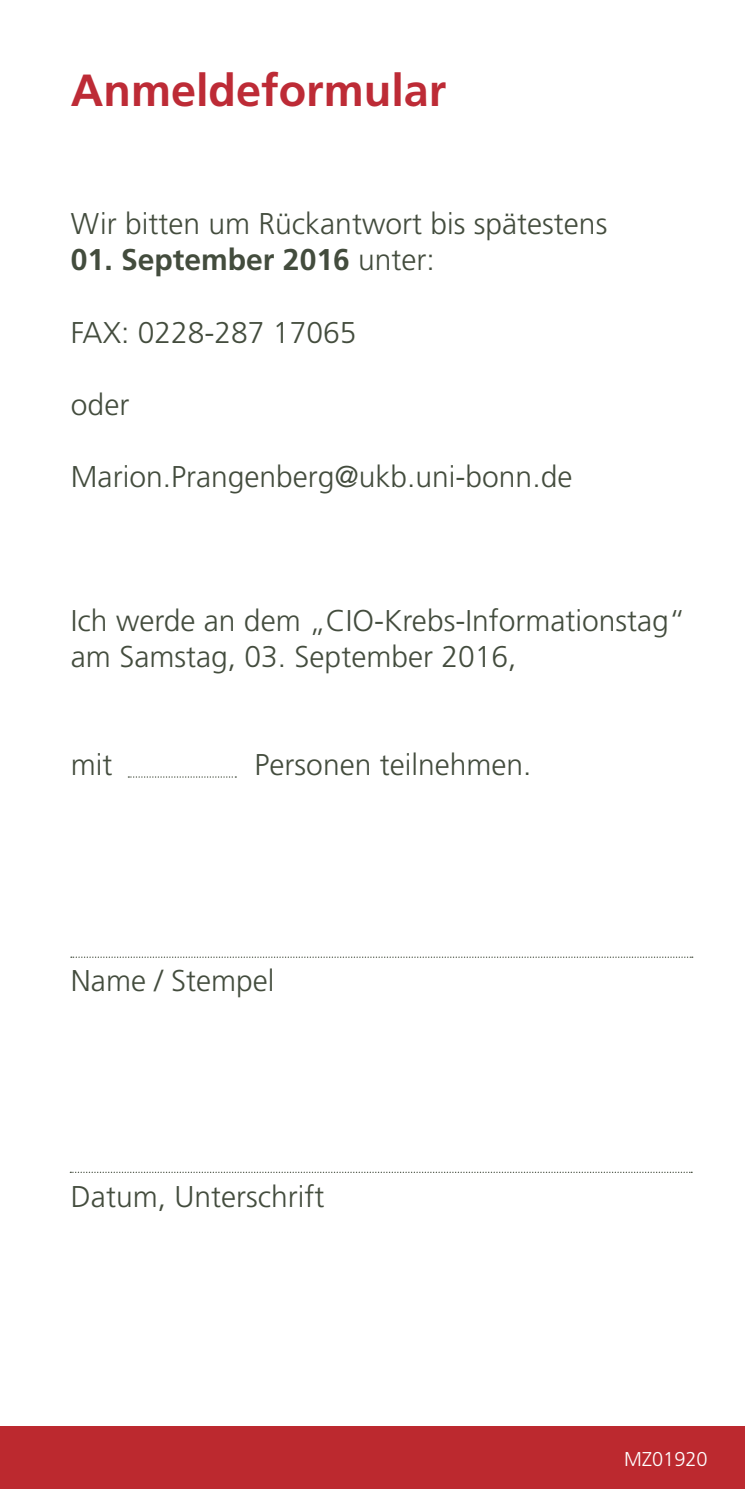
<style>
.page{position:relative;width:745px;height:1489px;background:#fff}
.page>*{position:absolute;margin:0;border:0;box-sizing:border-box;transform-origin:0 0}
.t1{font:700 45px "Frutiger";color:#bd2b36}
.t2{font:300 30px/36px "Frutiger";color:#434c3d}
.t3{font:700 30px "Frutiger";color:#434c3d}
.t4{font:300 20px "Frutiger";color:#fff}
.s1{font-weight:300}
</style>
<div class="page">
<svg style="left:71px;top:956px;width:621px;height:1px"></svg>
<svg style="left:128px;top:776px;width:108px;height:1px"></svg>
<svg style="left:70px;top:1171px;width:621px;height:1px"></svg>
<div style="left:0;top:1426px;width:744px;height:62px;background:#bc292f"></div>
<h1 class="t1" style="left:71px;top:64px;width:377px">Anmeldeformular</h1>
<p class="t2" style="left:71px;top:206px;width:537px">Wir bitten um Rückantwort bis spätestens</p>
<p class="t3" style="left:71px;top:242px;width:365px">01. September 2016 <span class="s1">unter:</span></p>
<p class="t2" style="left:71px;top:314px;width:287px">FAX: 0228-287 17065</p>
<p class="t2" style="left:71px;top:386px;width:60px">oder</p>
<p class="t2" style="left:71px;top:458px;width:502px">Marion.Prangenberg@ukb.uni-bonn.de</p>
<p class="t2" style="left:71px;top:602px;width:615px">Ich werde an dem „CIO-Krebs-Informationstag“ am Samstag, 03. September 2016,</p>
<p class="t2" style="left:71px;top:746px;width:43px">mit</p>
<p class="t2" style="left:254px;top:746px;width:278px">Personen teilnehmen.</p>
<p class="t2" style="left:71px;top:962px;width:205px">Name / Stempel</p>
<p class="t2" style="left:71px;top:1178px;width:255px">Datum, Unterschrift</p>
<p class="t4" style="left:624px;top:1447px;width:85px">MZ01920</p>
</div>
